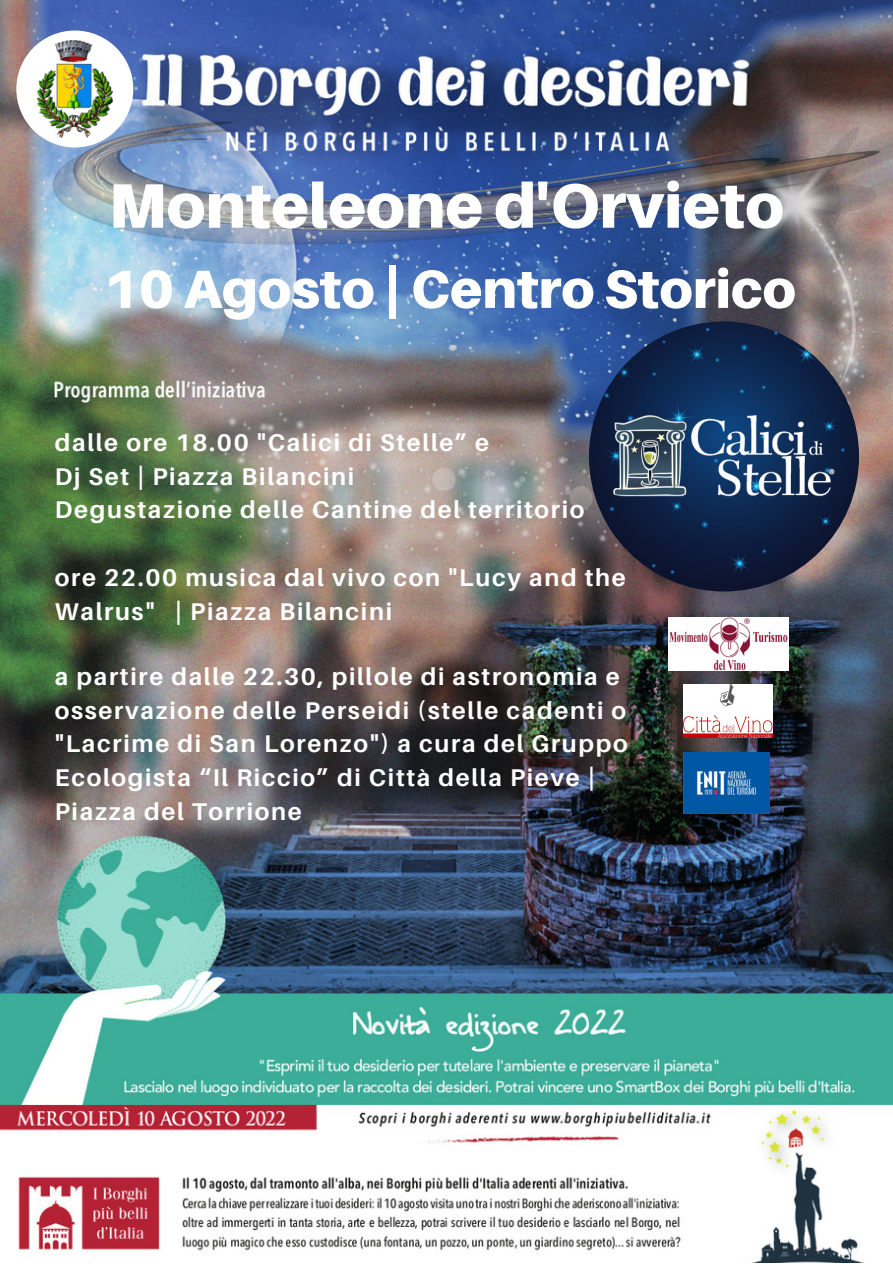
<style>
.page{position:relative;width:893px;height:1264px;background:#fff}
.page>*{position:absolute;margin:0;border:0;box-sizing:border-box;transform-origin:0 0}
.t1{font:900 62.85px "Aileron";color:#fff}
.t2{font:900 53.85px "Aileron";color:#fff}
.t3{font:700 24.15px/33.8px "Aileron";letter-spacing:.07em;color:#fff}
</style>
<div class="page">
<img style="left:0;top:0;width:892px;height:1262px">
<img style="left:589px;top:321px;width:270px;height:270px;border-radius:50%">
<img style="left:562px;top:342px;width:301px;height:222px">
<div style="left:16px;top:31px;width:117px;height:116px;background:#fff;border-radius:50%"></div>
<img style="left:37px;top:40px;width:76px;height:98px">
<img style="left:683px;top:752px;width:86px;height:61px">
<img style="left:683px;top:685px;width:89px;height:52px">
<img style="left:668px;top:617px;width:120px;height:53px">
<h1 class="t1" style="left:108px;top:167px;width:677px">Monteleone d'Orvieto</h1>
<h2 class="t2" style="left:103px;top:256px;width:694px">10 Agosto | Centro Storico</h2>
<p class="t3" style="left:55px;top:425px;width:531px">dalle ore 18.00 "Calici di Stelle” e<br>Dj Set | Piazza Bilancini<br>Degustazione delle Cantine del territorio</p>
<p class="t3" style="left:55px;top:560px;width:572px">ore 22.00 musica dal vivo con "Lucy and the<br>Walrus" | Piazza Bilancini</p>
<p class="t3" style="left:55px;top:659px;width:574px">a partire dalle 22.30, pillole di astronomia e osservazione delle Perseidi (stelle cadenti o "Lacrime di San Lorenzo") a cura del Gruppo Ecologista “Il Riccio” di Città della Pieve | Piazza del Torrione</p>
</div>
